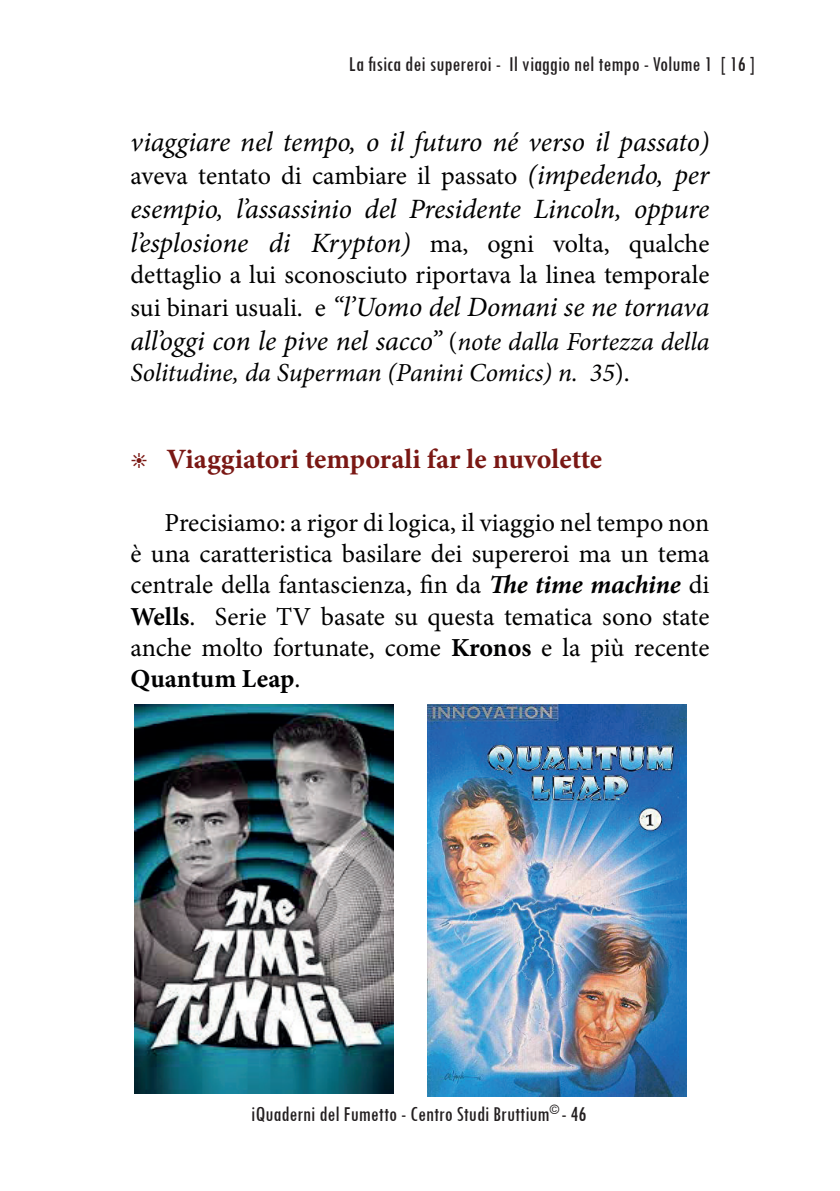
<style>
.page{position:relative;width:840px;height:1191px;background:#fff}
.page>*{position:absolute;margin:0;border:0;box-sizing:border-box;transform-origin:0 0}
.t1{font:italic 28px/33.6px "Minion Pro";letter-spacing:-.01em;color:#000001}
.t2{font:700 28px "Minion Pro";color:#7a1814}
.t3{font:26px/31.2px "Minion Pro";letter-spacing:-.005em;color:#000001;text-align:justify}
.t4{font:italic 26px "Minion Pro";letter-spacing:-.01em;color:#000001}
.t5{font:condensed 22px "Tw Cen";color:#231f20}
.s1{font-style:italic;font-size:28px}
.s2{font-style:normal;font-size:26px}
.s3{font-size:26px}
.s4{font-style:normal}
.s5{font-weight:700;font-style:italic}
.s6{font-weight:700}
</style>
<div class="page">
<img style="left:134px;top:704px;width:259px;height:389px">
<img style="left:427px;top:704px;width:258px;height:392px">
<p class="t5" style="left:349px;top:51px;width:407px">La fisica dei supereroi - Il viaggio nel tempo - Volume 1 [ 16 ]</p>
<p class="t1" style="left:130px;top:125px;width:580px">viaggiare nel tempo, o il futuro né verso il passato)</p>
<p class="t3" style="left:130px;top:161px;width:580px">aveva tentato di cambiare il passato <span class="s1">(impedendo, per</span></p>
<p class="t1" style="left:130px;top:192px;width:580px">esempio, l’assassinio del Presidente Lincoln, oppure l’esplosione di Krypton) <span class="s2">ma, ogni volta, qualche</span></p>
<p class="t3" style="left:130px;top:259px;width:580px">dettaglio a lui sconosciuto riportava la linea temporale</p>
<p class="t1" style="left:130px;top:291px;width:580px"><span class="s2">sui binari usuali. e</span> “l’Uomo del Domani se ne tornava all’oggi con le pive nel sacco” <span class="s2">(</span><span class="s3">note dalla Fortezza della</span></p>
<p class="t4" style="left:130px;top:355px;width:500px">Solitudine, da Superman (Panini Comics) n. 35<span class="s4">).</span></p>
<p class="t2" style="left:130px;top:439px;width:473px">Ӿ Viaggiatori temporali far le nuvolette</p>
<p class="t3" style="left:130px;top:507px;width:580px;text-indent:34px">Precisiamo: a rigor di logica, il viaggio nel tempo non è una caratteristica basilare dei supereroi ma un tema centrale della fantascienza, fin da <span class="s5">The time machine</span> di <span class="s6">Wells</span>. Serie TV basate su questa tematica sono state anche molto fortunate, come <span class="s6">Kronos</span> e la più recente <span class="s6">Quantum Leap</span>.</p>
<p class="t5" style="left:251px;top:1101px;width:337px">iQuaderni del Fumetto - Centro Studi Bruttium<sup>©</sup> - 46</p>
</div>
